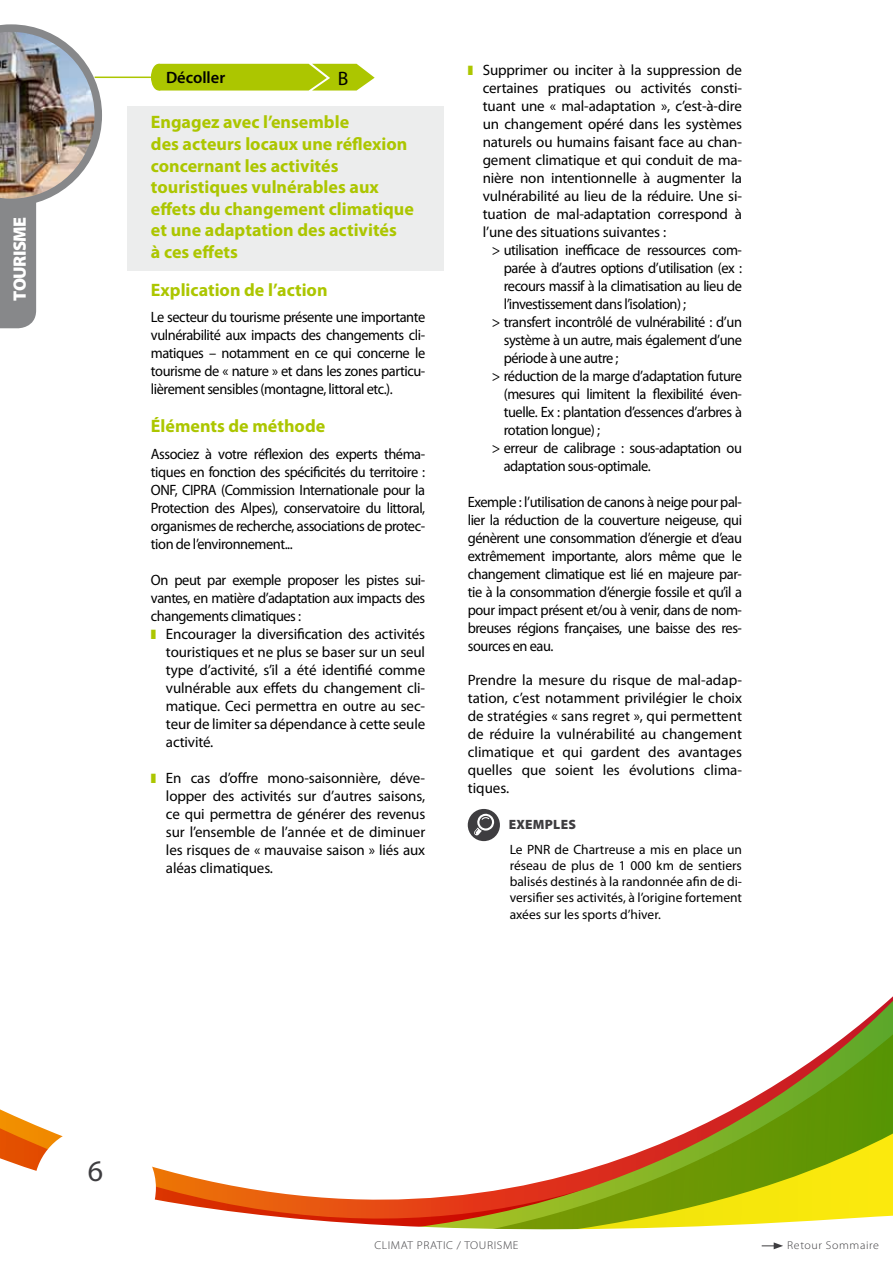
<style>
.page{position:relative;width:893px;height:1263px;background:#fff}
.page>*{position:absolute;margin:0;border:0;box-sizing:border-box;transform-origin:0 0}
.t1{font:30px "Myriad Pro";color:#3e3d40}
.t2{font:19.5px "Myriad Pro";color:#000}
.t3{font:700 18px/21.6px "Myriad Pro";color:#acc600}
.t4{font:900 18px "Myriad Pro";letter-spacing:-.035em;color:#fff}
.t5{font:600 16.5px "Myriad Pro";color:#000}
.t6{font:15px/18px "Myriad Pro";letter-spacing:-.03em;color:#000;text-align:justify;scale:.96 1}
.t7{font:15px/18px "Myriad Pro";letter-spacing:-.03em;color:#000;text-align:justify}
.t8{font:15px "Myriad Pro";letter-spacing:-.01em;color:#000}
.t9{font:13.5px/16.2px "Myriad Pro";color:#000;text-align:justify}
.t10{font:900 13.5px "Myriad Pro";letter-spacing:.02em;color:#3e3d40}
.t11{font:300 11.4px "Myriad Pro";letter-spacing:.05em;color:#3e3d40;scale:1.05 1}
</style>
<div class="page">
<svg style="left:786px;top:996px;width:107px;height:82px"></svg>
<svg style="left:0;top:1078px;width:893px;height:172px"></svg>
<img style="left:0;top:24px;width:102px;height:304px">
<svg style="left:762px;top:1242px;width:21px;height:7px"></svg>
<div style="left:128px;top:106px;width:316px;height:165px;background:#eceded"></div>
<svg style="left:161px;top:64px;width:214px;height:27px"></svg>
<div style="left:151px;top:64px;width:15px;height:27px;background:#acc600;border-radius:50%"></div>
<div style="left:468px;top:809px;width:32px;height:32px;background:#3e3d40;border-radius:50%"></div>
<svg style="left:474px;top:813px;width:20px;height:22px"></svg>
<hr style="left:95px;top:77px;width:56px;height:1px;background:#acc600">
<p class="t4" style="left:8px;top:300px;width:85px;rotate:-90deg">TOURISME</p>
<p class="t5" style="left:166px;top:67px;width:61px">Décoller</p>
<h2 class="t2" style="left:338px;top:66px;width:12px">B</h2>
<p class="t3" style="left:151px;top:111px;width:264px">Engagez avec l’ensemble<br>des acteurs locaux une réflexion concernant les activités touristiques vulnérables aux effets du changement climatique et une adaptation des activités<br>à ces effets</p>
<p class="t3" style="left:151px;top:278px;width:178px">Explication de l’action</p>
<p class="t6" style="left:151px;top:308px;width:287px">Le secteur du tourisme présente une importante vulnérabilité aux impacts des changements cli&shy;matiques – notamment en ce qui concerne le tourisme de « nature » et dans les zones particu&shy;lièrement sensibles (montagne, littoral etc.).</p>
<p class="t3" style="left:151px;top:415px;width:176px">Éléments de méthode</p>
<p class="t6" style="left:151px;top:444px;width:287px">Associez à votre réflexion des experts théma&shy;tiques en fonction des spécificités du territoire :<br>ONF, CIPRA (Commission Internationale pour la Protection des Alpes), conservatoire du littoral, organismes de recherche, associations de protec&shy;tion de l’environnement...</p>
<p class="t6" style="left:151px;top:570px;width:287px">On peut par exemple proposer les pistes sui&shy;vantes, en matière d’adaptation aux impacts des changements climatiques :</p>
<p class="t7" style="left:166px;top:624px;width:261px">Encourager la diversification des activités touristiques et ne plus se baser sur un seul type d’activité, s’il a été identifié comme vulnérable aux effets du changement cli&shy;matique. Ceci permettra en outre au sec&shy;teur de limiter sa dépendance à cette seule activité.</p>
<p class="t7" style="left:166px;top:768px;width:261px">En cas d’offre mono-saisonnière, déve&shy;lopper des activités sur d’autres saisons, ce qui permettra de générer des revenus sur l’ensemble de l’année et de diminuer les risques de « mauvaise saison » liés aux aléas climatiques.</p>
<p class="t8" style="left:483px;top:61px;width:261px">Supprimer ou inciter à la suppression de</p>
<p class="t8" style="left:483px;top:79px;width:261px">certaines pratiques ou activités consti-</p>
<p class="t8" style="left:483px;top:97px;width:261px">tuant une « mal-adaptation », c’est-à-dire</p>
<p class="t8" style="left:483px;top:115px;width:261px">un changement opéré dans les systèmes</p>
<p class="t8" style="left:483px;top:133px;width:261px">naturels ou humains faisant face au chan-</p>
<p class="t8" style="left:483px;top:151px;width:261px">gement climatique et qui conduit de ma-</p>
<p class="t8" style="left:483px;top:169px;width:261px">nière non intentionnelle à augmenter la</p>
<p class="t8" style="left:483px;top:187px;width:261px">vulnérabilité au lieu de la réduire. Une si-</p>
<p class="t8" style="left:483px;top:205px;width:261px">tuation de mal-adaptation correspond à</p>
<p class="t8" style="left:483px;top:223px;width:185px">l’une des situations suivantes :</p>
<p class="t6" style="left:492px;top:241px;width:262px">&gt; utilisation inefficace de ressources com-</p>
<p class="t6" style="left:504px;top:259px;width:250px">parée à d’autres options d’utilisation (ex :</p>
<p class="t6" style="left:504px;top:277px;width:250px">recours massif à la climatisation au lieu de</p>
<p class="t6" style="left:504px;top:295px;width:192px">l’investissement dans l’isolation) ;</p>
<p class="t6" style="left:492px;top:313px;width:262px">&gt; transfert incontrôlé de vulnérabilité : d’un</p>
<p class="t6" style="left:504px;top:331px;width:250px">système à un autre, mais également d’une</p>
<p class="t6" style="left:504px;top:349px;width:121px">période à une autre ;</p>
<p class="t6" style="left:492px;top:367px;width:262px">&gt; réduction de la marge d’adaptation future</p>
<p class="t6" style="left:504px;top:385px;width:250px">(mesures qui limitent la flexibilité éven-</p>
<p class="t6" style="left:504px;top:403px;width:250px">tuelle. Ex : plantation d’essences d’arbres à</p>
<p class="t6" style="left:504px;top:421px;width:102px">rotation longue) ;</p>
<p class="t6" style="left:492px;top:439px;width:262px">&gt; erreur de calibrage : sous-adaptation ou</p>
<p class="t6" style="left:504px;top:457px;width:155px">adaptation sous-optimale.</p>
<p class="t6" style="left:468px;top:493px;width:287px">Exemple : l’utilisation de canons à neige pour pal&shy;lier la réduction de la couverture neigeuse, qui génèrent une consommation d’énergie et d’eau extrêmement importante, alors même que le changement climatique est lié en majeure par&shy;tie à la consommation d’énergie fossile et qu’il a pour impact présent et/ou à venir, dans de nom&shy;breuses régions françaises, une baisse des res&shy;sources en eau.</p>
<p class="t7" style="left:468px;top:671px;width:276px">Prendre la mesure du risque de mal-adap&shy;tation, c’est notamment privilégier le choix de stratégies « sans regret », qui permettent de réduire la vulnérabilité au changement climatique et qui gardent des avantages quelles que soient les évolutions clima&shy;tiques.</p>
<p class="t10" style="left:509px;top:815px;width:69px">EXEMPLES</p>
<p class="t9" style="left:510px;top:841px;width:234px">Le PNR de Chartreuse a mis en place un réseau de plus de 1 000 km de sentiers balisés destinés à la randonnée afin de di&shy;versifier ses activités, à l’origine fortement axées sur les sports d’hiver.</p>
<h1 class="t1" style="left:88px;top:1152px;width:17px">6</h1>
<p class="t11" style="left:374px;top:1238px;width:139px">CLIMAT PRATIC / TOURISME</p>
<p class="t11" style="left:787px;top:1238px;width:89px">Retour Sommaire</p>
</div>
